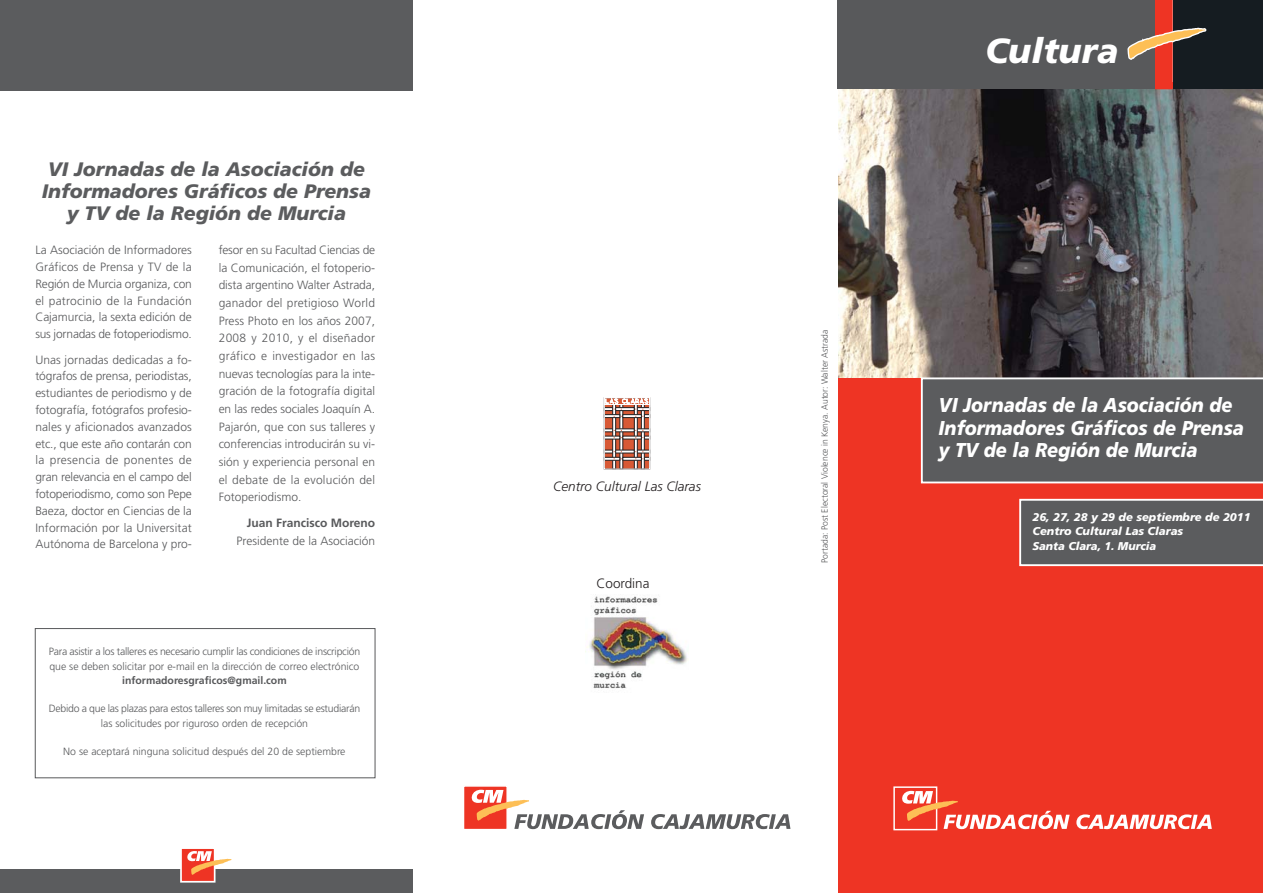
<style>
.page{position:relative;width:1263px;height:893px;background:#fff}
.page>*{position:absolute;margin:0;border:0;box-sizing:border-box;transform-origin:0 0}
.t1{font:italic 900 34.8px "Frutiger";color:#fff}
.t2{font:italic 900 19.95px/22.5px "Frutiger";color:#fff;scale:.9 1}
.t3{font:italic 900 19.5px/22.2px "Frutiger";color:#5b5c5e;text-align:center}
.t4{font:italic 300 13.5px "Frutiger";color:#231f20}
.t5{font:300 13.5px "Frutiger";color:#231f20}
.t6{font:300 12px/16.8px "Frutiger";color:#58595b;text-align:justify}
.t7{font:700 12px "Frutiger";color:#58595b}
.t8{font:italic 900 11.25px/14.7px "Frutiger";color:#fff}
.t9{font:300 10.5px/14.2px "Frutiger";letter-spacing:-.02em;color:#58595b}
.t10{font:300 10.5px/14.2px "Frutiger";letter-spacing:-.025em;color:#58595b;text-align:center}
.t11{font:300 10.5px "Frutiger";color:#58595b}
.t12{font:700 10.5px "Frutiger";color:#58595b}
.t13{font:300 9px "Frutiger";color:#58595b;scale:.95 1}
</style>
<div class="page">
<div style="left:838px;top:82px;width:425px;height:811px;background:#ee3424"></div>
<img style="left:838px;top:89px;width:425px;height:289px">
<div style="left:1155px;top:0;width:18px;height:89px;background:#ee3424"></div>
<div style="left:837px;top:0;width:318px;height:89px;background:#58595b"></div>
<div style="left:1173px;top:0;width:90px;height:89px;background:#151c21"></div>
<svg style="left:1127px;top:27px;width:80px;height:33px"></svg>
<img style="left:585px;top:596px;width:103px;height:93px">
<svg style="left:921px;top:377px;width:342px;height:106px"></svg>
<svg style="left:1019px;top:499px;width:244px;height:67px"></svg>
<div style="left:0;top:869px;width:412px;height:24px;background:#5b5c5e"></div>
<div style="left:180px;top:847px;width:35px;height:36px;background:#ee3424;border:2px solid #fff"></div>
<svg style="left:187px;top:851px;width:44px;height:24px"></svg>
<div style="left:0;top:0;width:412px;height:91px;background:#5b5c5e"></div>
<div style="left:35px;top:628px;width:340px;height:150px;border:1px solid #58595b"></div>
<svg style="left:1076px;top:814px;width:136px;height:15px"></svg>
<div style="left:893px;top:786px;width:44px;height:44px;background:#ee3424;border:1px solid #fff"></div>
<svg style="left:901px;top:791px;width:169px;height:38px"></svg>
<svg style="left:651px;top:814px;width:139px;height:15px"></svg>
<div style="left:463px;top:785px;width:45px;height:45px;background:#ee3424;border:2px solid #fff"></div>
<svg style="left:471px;top:790px;width:173px;height:39px"></svg>
<svg style="left:606px;top:418px;width:42px;height:49px"></svg>
<div style="left:641px;top:404px;width:3px;height:65px;background:#fff;border:1px solid #231f20"></div>
<hr style="left:636px;top:450px;width:14px;height:3px;background:#fff">
<hr style="left:620px;top:404px;width:3px;height:65px;background:#fff">
<hr style="left:615px;top:450px;width:19px;height:3px;background:#fff">
<hr style="left:615px;top:429px;width:19px;height:3px;background:#fff">
<div style="left:613px;top:404px;width:3px;height:65px;background:#fff;border:1px solid #231f20"></div>
<hr style="left:636px;top:429px;width:14px;height:3px;background:#fff">
<svg style="left:642px;top:430px;width:6px;height:9px"></svg>
<div style="left:634px;top:404px;width:3px;height:65px;background:#fff;border:1px solid #231f20"></div>
<svg style="left:606px;top:399px;width:42px;height:19px"></svg>
<hr style="left:604px;top:436px;width:16px;height:3px;background:#fff">
<hr style="left:623px;top:436px;width:18px;height:3px;background:#fff">
<svg style="left:606px;top:429px;width:9px;height:9px"></svg>
<svg style="left:642px;top:451px;width:6px;height:9px"></svg>
<div style="left:604px;top:457px;width:16px;height:3px;background:#fff;border:1px solid #231f20"></div>
<div style="left:623px;top:457px;width:18px;height:3px;background:#fff;border:1px solid #231f20"></div>
<svg style="left:606px;top:450px;width:9px;height:9px"></svg>
<div style="left:604px;top:397px;width:46px;height:72px;border:1px solid #fff"></div>
<div style="left:604px;top:397px;width:46px;height:8px;border:1px solid #fff"></div>
<h3 class="t3" style="left:42px;top:160px;width:331px">VI Jornadas de la Asociación de<br>Informadores Gráficos de Prensa y TV de la Región de Murcia</h3>
<p class="t6" style="left:35px;top:243px;width:158px">La Asociación de Informadores Gráficos de Prensa y TV de la Región de Murcia organiza, con el patrocinio de la Fundación Cajamurcia, la sexta edición de sus jornadas de fotoperiodismo.</p>
<p class="t6" style="left:35px;top:352px;width:158px">Unas jornadas dedicadas a fo&shy;tógrafos de prensa, periodistas, estudiantes de periodismo y de fotografía, fotógrafos profesio&shy;nales y aficionados avanzados etc., que este año contarán con la presencia de ponentes de gran relevancia en el campo del fotoperiodismo, como son Pepe Baeza, doctor en Ciencias de la Información por la Universitat Autónoma de Barcelona y pro-</p>
<p class="t6" style="left:219px;top:242px;width:158px;line-height:17.7px">fesor en su Facultad Ciencias de la Comunicación, el fotoperio&shy;dista argentino Walter Astrada, ganador del pretigioso World Press Photo en los años 2007, 2008 y 2010, y el diseñador gráfico e investigador en las nuevas tecnologías para la inte&shy;gración de la fotografía digital en las redes sociales Joaquín A.<br>Pajarón, que con sus talleres y conferencias introducirán su vi&shy;sión y experiencia personal en el debate de la evolución del Fotoperiodismo.</p>
<p class="t7" style="left:247px;top:518px;width:130px">Juan Francisco Moreno</p>
<p class="t6" style="left:237px;top:533px;width:140px">Presidente de la Asociación</p>
<p class="t9" style="left:49px;top:645px;width:313px">Para asistir a los talleres es necesario cumplir las condiciones de inscripción que se deben solicitar por e-mail en la dirección de correo electrónico</p>
<p class="t12" style="left:122px;top:676px;width:166px">informadoresgraficos@gmail.com</p>
<p class="t10" style="left:49px;top:702px;width:313px">Debido a que las plazas para estos talleres son muy limitadas se estudiarán las solicitudes por riguroso orden de recepción</p>
<p class="t11" style="left:63px;top:747px;width:284px">No se aceptará ninguna solicitud después del 20 de septiembre</p>
<p class="t4" style="left:553px;top:481px;width:149px">Centro Cultural Las Claras</p>
<p class="t5" style="left:596px;top:578px;width:55px">Coordina</p>
<p class="t13" style="left:821px;top:563px;width:247px;rotate:-90deg">Portada: Post Electoral Violence in Kenya. Autor: Walter Astrada</p>
<h1 class="t1" style="left:985px;top:36px;width:135px">Cultura</h1>
<h2 class="t2" style="left:939px;top:396px;width:341px">VI Jornadas de la Asociación de<br>Informadores Gráficos de Prensa y TV de la Región de Murcia</h2>
<p class="t8" style="left:1032px;top:510px;width:220px">26, 27, 28 y 29 de septiembre de 2011<br>Centro Cultural Las Claras<br>Santa Clara, 1. Murcia</p>
</div>
